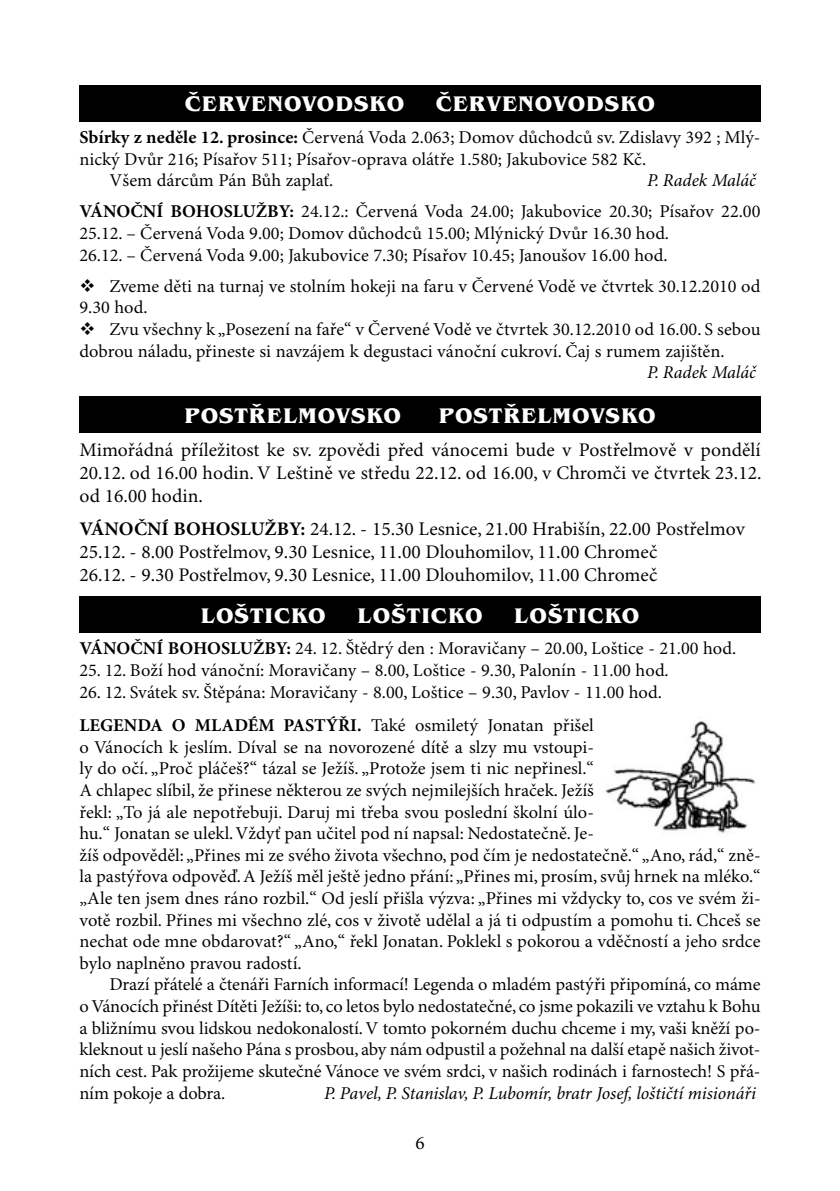
<style>
.page{position:relative;width:840px;height:1191px;background:#fff}
.page>*{position:absolute;margin:0;border:0;box-sizing:border-box;transform-origin:0 0}
.t1{font:700 21.8px "Benguiat Itc TOT";letter-spacing:.045em;color:#fff}
.t2{font:19.2px/23px "Minion Pro";color:#000;text-align:justify}
.t3{font:700 19.2px "Minion Pro";color:#000}
.t4{font:19px "Minion Pro";color:#000}
.t5{font:18px/21.6px "Minion Pro";color:#000}
.t6{font:italic 18px "Minion Pro";letter-spacing:-.01em;color:#000}
.t7{font:700 18px "Minion Pro";letter-spacing:.01em;color:#000}
.s1{font-weight:700}
</style>
<div class="page">
<div style="left:79px;top:85px;width:681px;height:36px;background:#000"></div>
<div style="left:79px;top:396px;width:681px;height:37px;background:#000"></div>
<div style="left:79px;top:596px;width:681px;height:37px;background:#000"></div>
<img style="left:605px;top:721px;width:151px;height:112px">
<p class="t1" style="left:185px;top:91px;width:221px">ČERVENOVODSKO</p>
<p class="t1" style="left:435px;top:91px;width:221px">ČERVENOVODSKO</p>
<p class="t5" style="left:79px;top:127px;width:682px"><span class="s1">Sbírky z neděle 12. prosince:</span> Červená Voda 2.063; Domov důchodců sv. Zdislavy 392 ; Mlý-</p>
<p class="t5" style="left:79px;top:148px;width:568px">nický Dvůr 216; Písařov 511; Písařov-oprava olátře 1.580; Jakubovice 582 Kč.</p>
<p class="t5" style="left:109px;top:170px;width:225px">Všem dárcům Pán Bůh zaplať.</p>
<p class="t6" style="left:646px;top:170px;width:111px">P. Radek Maláč</p>
<p class="t7" style="left:79px;top:201px;width:14px">VÁN</p>
<p class="t7" style="left:116px;top:201px;width:26px">OČNÍ</p>
<p class="t5" style="left:79px;top:201px;width:682px;text-indent:91px"><span class="s1">BOHOSLUŽBY:</span> 24.12.: Červená Voda 24.00; Jakubovice 20.30; Písařov 22.00<br>25.12. – Červená Voda 9.00; Domov důchodců 15.00; Mlýnický Dvůr 16.30 hod.<br>26.12. – Červená Voda 9.00; Jakubovice 7.30; Písařov 10.45; Janoušov 16.00 hod.</p>
<p class="t5" style="left:79px;top:276px;width:682px">❖ Zveme děti na turnaj ve stolním hokeji na faru v Červené Vodě ve čtvrtek 30.12.2010 od<br>9.30 hod.</p>
<p class="t5" style="left:79px;top:319px;width:682px">❖ Zvu všechny k „Posezení na faře“ v Červené Vodě ve čtvrtek 30.12.2010 od 16.00. S sebou dobrou náladu, přineste si navzájem k degustaci vánoční cukroví. Čaj s rumem zajištěn.</p>
<p class="t6" style="left:646px;top:362px;width:111px">P. Radek Maláč</p>
<p class="t1" style="left:184px;top:403px;width:218px">POSTŘELMOVSKO</p>
<p class="t1" style="left:438px;top:403px;width:218px">POSTŘELMOVSKO</p>
<p class="t2" style="left:79px;top:439px;width:683px">Mimořádná příležitost ke sv. zpovědi před vánocemi bude v Postřelmově v pondělí 20.12. od 16.00 hodin. V Leštině ve středu 22.12. od 16.00, v Chromči ve čtvrtek 23.12. od 16.00 hodin.</p>
<p class="t3" style="left:79px;top:517px;width:14px">VÁN</p>
<p class="t3" style="left:119px;top:517px;width:28px">OČNÍ</p>
<p class="t2" style="left:79px;top:517px;width:666px;text-align:left;text-indent:94px"><span class="s1">BOHOSLUŽBY:</span> 24.12. - 15.30 Lesnice, 21.00 Hrabišín, 22.00 Postřelmov<br>25.12. - 8.00 Postřelmov, 9.30 Lesnice, 11.00 Dlouhomilov, 11.00 Chromeč<br>26.12. - 9.30 Postřelmov, 9.30 Lesnice, 11.00 Dlouhomilov, 11.00 Chromeč</p>
<p class="t1" style="left:200px;top:603px;width:127px">LOŠTICKO</p>
<p class="t1" style="left:357px;top:603px;width:127px">LOŠTICKO</p>
<p class="t1" style="left:514px;top:603px;width:127px">LOŠTICKO</p>
<p class="t7" style="left:79px;top:638px;width:14px">VÁN</p>
<p class="t7" style="left:116px;top:638px;width:26px">OČNÍ</p>
<p class="t5" style="left:167px;top:638px;width:569px"><span class="s1">BOHOSLUŽBY:</span> 24. 12. Štědrý den : Moravičany – 20.00, Loštice - 21.00 hod.</p>
<p class="t5" style="left:79px;top:660px;width:590px">25. 12. Boží hod vánoční: Moravičany – 8.00, Loštice - 9.30, Palonín - 11.00 hod.</p>
<p class="t5" style="left:79px;top:681px;width:583px">26. 12. Svátek sv. Štěpána: Moravičany - 8.00, Loštice – 9.30, Pavlov - 11.00 hod.</p>
<p class="t7" style="left:79px;top:714px;width:48px">LEGENDA</p>
<p class="t7" style="left:172px;top:714px;width:52px">O MLAD</p>
<p class="t5" style="left:79px;top:715px;width:682px;text-indent:168px"><span class="s1">ÉM PASTÝŘI.</span> Také osmiletý Jonatan přišel<br>o Vánocích k jeslím. Díval se na novorozené dítě a slzy mu vstoupi-<br>ly do očí. „Proč pláčeš?“ tázal se Ježíš. „Protože jsem ti nic nepřinesl.“<br>A chlapec slíbil, že přinese některou ze svých nejmilejších hraček. Ježíš<br>řekl: „To já ale nepotřebuji. Daruj mi třeba svou poslední školní úlo-<br>hu.“ Jonatan se ulekl. Vždyť pan učitel pod ní napsal: Nedostatečně. Je-<br>žíš odpověděl: „Přines mi ze svého života všechno, pod čím je nedostatečně.“ „Ano, rád,“ zně&shy;la pastýřova odpověď. A Ježíš měl ještě jedno přání: „Přines mi, prosím, svůj hrnek na mléko.“ „Ale ten jsem dnes ráno rozbil.“ Od jeslí přišla výzva: „Přines mi vždycky to, cos ve svém ži&shy;votě rozbil. Přines mi všechno zlé, cos v životě udělal a já ti odpustím a pomohu ti. Chceš se nechat ode mne obdarovat?“ „Ano,“ řekl Jonatan. Poklekl s pokorou a vděčností a jeho srdce bylo naplněno pravou radostí.</p>
<p class="t5" style="left:79px;top:974px;width:682px;text-align:justify;text-indent:30px">Drazí přátelé a čtenáři Farních informací! Legenda o mladém pastýři připomíná, co máme oVánocích přinést Dítěti Ježíši: to, co letos bylo nedostatečné, co jsme pokazili ve vztahu k Bohu a bližnímu svou lidskou nedokonalostí. V tomto pokorném duchu chceme i my, vaši kněží po&shy;kleknout u jeslí našeho Pána s prosbou, aby nám odpustil a požehnal na další etapě našich život&shy;ních cest. Pak prožijeme skutečné Vánoce ve svém srdci, v našich rodinách i farnostech! S přá&shy;ním pokoje a dobra.</p>
<p class="t6" style="left:324px;top:1082px;width:433px">P. Pavel, P. Stanislav, P. Lubomír, bratr Josef, loštičtí misionáři</p>
<p class="t4" style="left:415px;top:1131px;width:11px">6</p>
</div>
